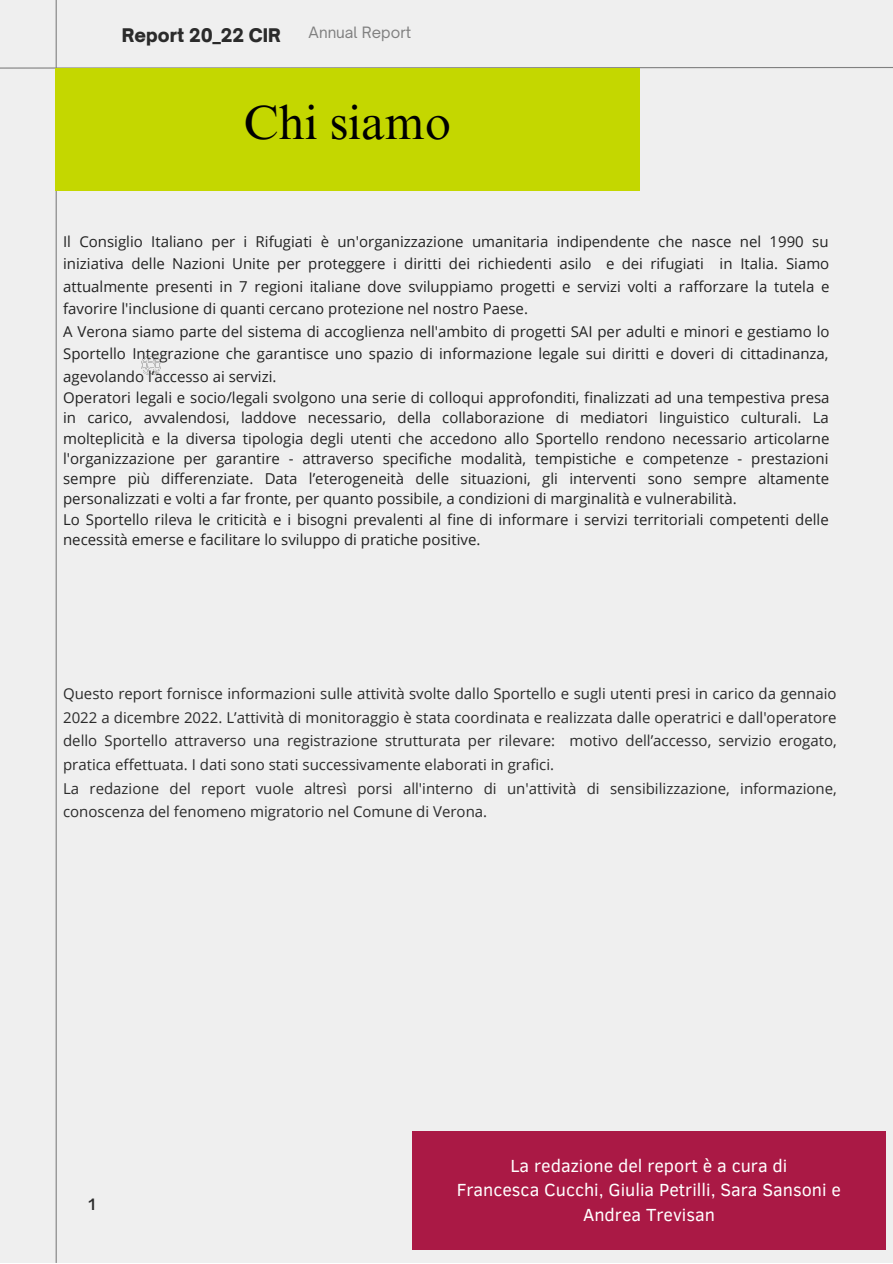
<style>
.page{position:relative;width:893px;height:1264px;background:#fff}
.page>*{position:absolute;margin:0;border:0;box-sizing:border-box;transform-origin:0 0}
.t1{font:48px "Times NRMT Pro";color:#000}
.t2{font:18px/24.8px "Clear Sans";color:#fff;text-align:center}
.t3{font:900 18px "Open Sauce One";color:#2b2b2b}
.t4{font:15px/20.2px "Open Sans";color:#222;text-align:justify}
.t5{font:15px/23.5px "Open Sans";color:#2b2b2b;text-align:justify}
.t6{font:15px "Open Sauce One";color:#808080}
.t7{font:600 15px "Open Sauce One";color:#2b2b2b}
</style>
<div class="page">
<div style="left:0;top:0;width:892px;height:1262px;background:#efefef"></div>
<hr style="left:56px;top:0;width:1px;height:1262px;background:#808080">
<svg style="left:0;top:66px;width:892px;height:3px"></svg>
<img style="left:142px;top:355px;width:19px;height:20px">
<div style="left:412px;top:1130px;width:473px;height:119px;background:#aa1945"></div>
<div style="left:56px;top:68px;width:583px;height:123px;background:#c4d700"></div>
<p class="t3" style="left:122px;top:24px;width:160px">Report 20_22 CIR</p>
<p class="t6" style="left:308px;top:23px;width:104px">Annual Report</p>
<p class="t1" style="left:244px;top:104px;width:209px">Chi siamo</p>
<p class="t4" style="left:63px;top:230px;width:767px;line-height:22.5px">Il Consiglio Italiano per i Rifugiati è un'organizzazione umanitaria indipendente che nasce nel 1990 su iniziativa delle Nazioni Unite per proteggere i diritti dei richiedenti asilo e dei rifugiati in Italia. Siamo attualmente presenti in 7 regioni italiane dove sviluppiamo progetti e servizi volti a rafforzare la tutela e favorire l'inclusione di quanti cercano protezione nel nostro Paese.</p>
<p class="t4" style="left:63px;top:320px;width:767px;line-height:22.5px">A Verona siamo parte del sistema di accoglienza nell'ambito di progetti SAI per adulti e minori e gestiamo lo Sportello Integrazione che garantisce uno spazio di informazione legale sui diritti e doveri di cittadinanza, agevolando l’accesso ai servizi.</p>
<p class="t4" style="left:63px;top:387px;width:767px">Operatori legali e socio/legali svolgono una serie di colloqui approfonditi, finalizzati ad una tempestiva presa in carico, avvalendosi, laddove necessario, della collaborazione di mediatori linguistico culturali. La molteplicità e la diversa tipologia degli utenti che accedono allo Sportello rendono necessario articolarne l'organizzazione per garantire - attraverso specifiche modalità, tempistiche e competenze - prestazioni sempre più differenziate. Data l’eterogeneità delle situazioni, gli interventi sono sempre altamente personalizzati e volti a far fronte, per quanto possibile, a condizioni di marginalità e vulnerabilità.</p>
<p class="t4" style="left:63px;top:508px;width:767px">Lo Sportello rileva le criticità e i bisogni prevalenti al fine di informare i servizi territoriali competenti delle necessità emerse e facilitare lo sviluppo di pratiche positive.</p>
<p class="t5" style="left:63px;top:681px;width:775px">Questo report fornisce informazioni sulle attività svolte dallo Sportello e sugli utenti presi in carico da gennaio 2022 a dicembre 2022. L’attività di monitoraggio è stata coordinata e realizzata dalle operatrici e dall'operatore dello Sportello attraverso una registrazione strutturata per rilevare: motivo dell’accesso, servizio erogato, pratica effettuata. I dati sono stati successivamente elaborati in grafici.</p>
<p class="t5" style="left:63px;top:776px;width:775px">La redazione del report vuole altresì porsi all'interno di un'attività di sensibilizzazione, informazione, conoscenza del fenomeno migratorio nel Comune di Verona.</p>
<p class="t7" style="left:88px;top:1194px;width:8px">1</p>
<p class="t2" style="left:510px;top:1151px;width:278px">La redazione del report è a cura di</p>
<p class="t2" style="left:456px;top:1176px;width:386px">Francesca Cucchi, Giulia Petrilli, Sara Sansoni e<br>Andrea Trevisan</p>
</div>
